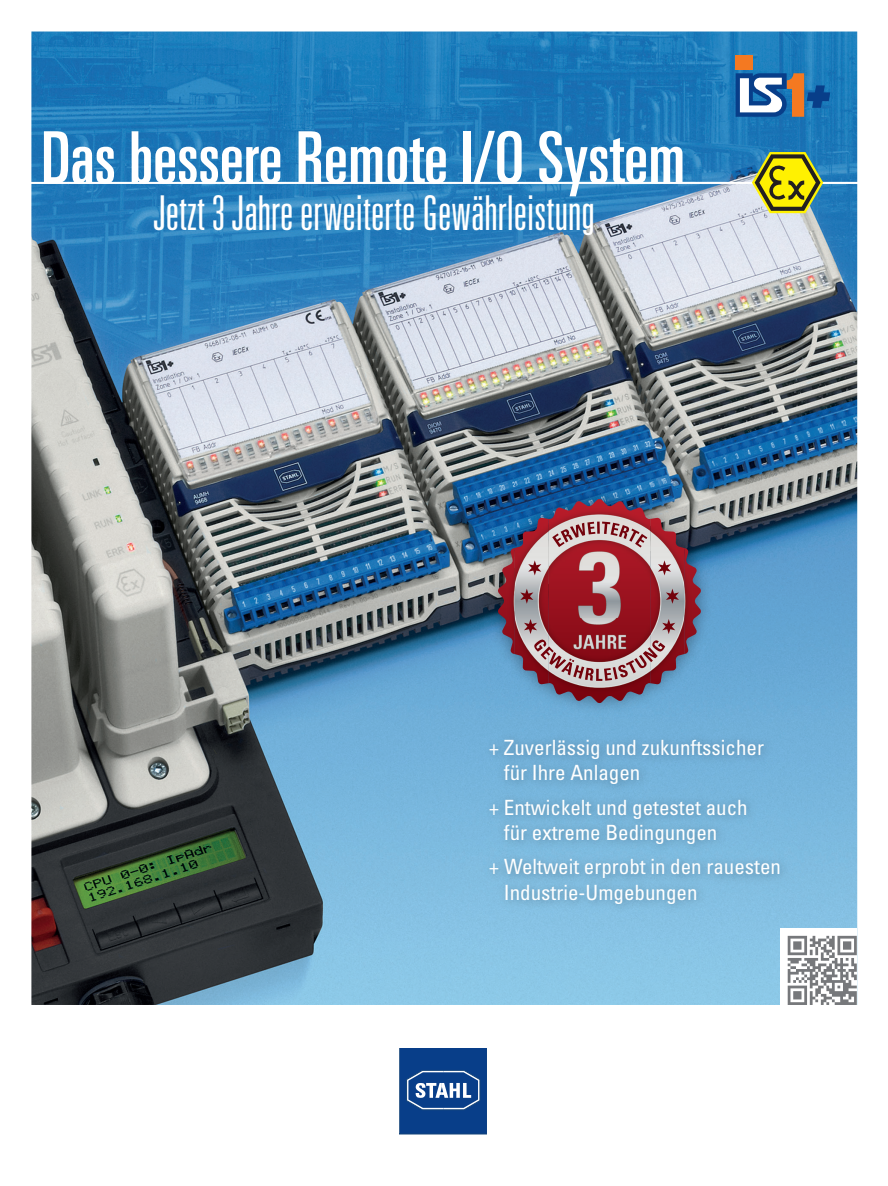
<style>
.page{position:relative;width:888px;height:1186px;background:#fff}
.page>*{position:absolute;margin:0;border:0;box-sizing:border-box;transform-origin:0 0}
.t1{font:ultra-condensed 72px "Univers LT Std";color:#fff}
.t2{font:300 ultra-condensed 48px "Univers LT Std";color:#fff}
.t3{font:condensed 21px/25.2px "Univers LT Std";color:#fff}
</style>
<div class="page">
<img style="left:31px;top:32px;width:826px;height:973px">
<div style="left:736px;top:55px;width:17px;height:15px;background:#f47921"></div>
<svg style="left:736px;top:73px;width:94px;height:44px"></svg>
<svg style="left:400px;top:1048px;width:87px;height:86px;background:#205093"></svg>
<div style="left:781px;top:928px;width:76px;height:77px;background:#fff"></div>
<svg style="left:788px;top:935px;width:69px;height:70px"></svg>
<hr style="left:30px;top:182px;width:829px;height:2px;background:#fff">
<svg style="left:752px;top:152px;width:71px;height:61px;background:#9da439"></svg>
<img style="left:483px;top:732px;width:307px;height:182px">
<img style="left:485px;top:486px;width:229px;height:230px">
<img style="left:548px;top:499px;width:103px;height:204px">
<img style="left:514px;top:518px;width:34px;height:166px">
<img style="left:650px;top:518px;width:35px;height:166px">
<img style="left:498px;top:548px;width:16px;height:106px">
<img style="left:684px;top:548px;width:17px;height:106px">
<svg style="left:552px;top:521px;width:95px;height:26px;background:#bd8e90"></svg>
<svg style="left:528px;top:560px;width:13px;height:15px"></svg>
<svg style="left:520px;top:588px;width:13px;height:16px"></svg>
<svg style="left:658px;top:560px;width:13px;height:15px"></svg>
<svg style="left:666px;top:588px;width:13px;height:16px"></svg>
<svg style="left:524px;top:619px;width:151px;height:62px;background:#a3646a"></svg>
<h1 class="t1" style="left:41px;top:117px;width:646px">Das bessere Remote I/O System</h1>
<h2 class="t2" style="left:153px;top:188px;width:443px">Jetzt 3 Jahre erweiterte Gewährleistung</h2>
<p class="t3" style="left:504px;top:734px;width:262px;text-indent:-15px">+ Zuverlässig und zukunftssicher für Ihre Anlagen</p>
<p class="t3" style="left:504px;top:794px;width:245px;text-indent:-15px">+ Entwickelt und getestet auch für extreme Bedingungen</p>
<p class="t3" style="left:504px;top:854px;width:279px;text-indent:-15px">+ Weltweit erprobt in den rauesten<br>Industrie-Umgebungen</p>
</div>
